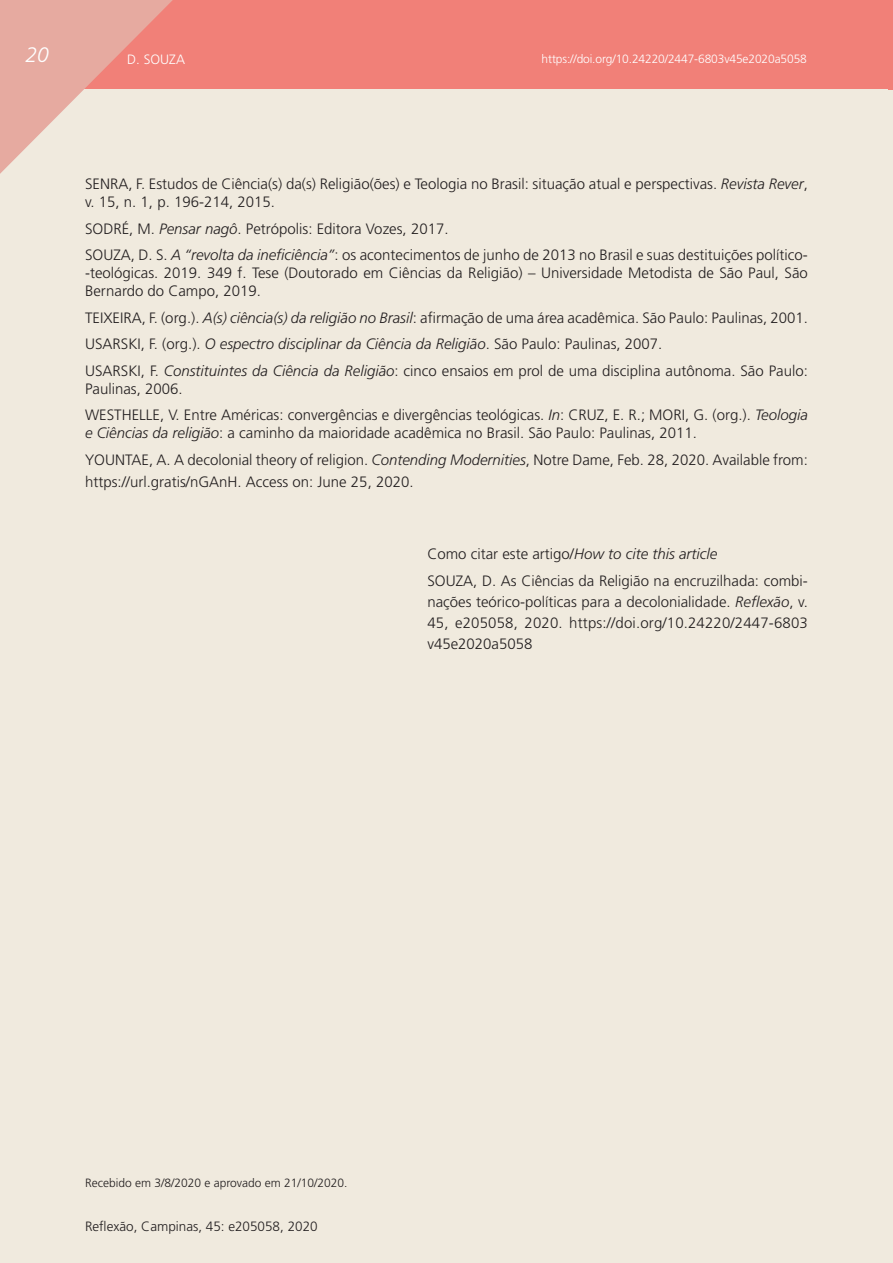
<style>
.page{position:relative;width:893px;height:1263px;background:#fff}
.page>*{position:absolute;margin:0;border:0;box-sizing:border-box;transform-origin:0 0}
.t1{font:italic 300 21px "Frutiger";color:#fff}
.P3{font:300 15px/18px "Frutiger";color:#231f20}
.Como_citar{font:300 15px/21px "Frutiger";letter-spacing:.01em;color:#231f20;text-align:justify}
.t2{font:300 13.5px "Frutiger";color:#231f20}
.t3{font:300 13.5px "Frutiger";color:#fff}
.t4{font:300 12px "Frutiger";letter-spacing:-.01em;color:#fff}
.recebido{font:300 12px "Frutiger";color:#231f20}
.s1{font-style:italic}
</style>
<div class="page">
<div style="left:0;top:0;width:893px;height:89px;background:#f18078"></div>
<svg style="left:0;top:0;width:176px;height:174px;background:#ebbcb1"></svg>
<div style="left:887px;top:0;width:6px;height:90px;background:#f18078"></div>
<h1 class="t1" style="left:26px;top:43px;width:25px">20</h1>
<p class="t3" style="left:127px;top:51px;width:59px">D. SOUZA</p>
<p class="t4" style="left:542px;top:52px;width:267px">https://doi.org/10.24220/2447-6803v45e2020a5058</p>
<p class="P3" style="left:85px;top:175px;width:724px">SENRA, F. Estudos de Ciência(s) da(s) Religião(ões) e Teologia no Brasil: situação atual e perspectivas. <span class="s1">Revista Rever</span>, v. 15, n. 1, p. 196-214, 2015.</p>
<p class="P3" style="left:85px;top:220px;width:365px">SODRÉ, M. <span class="s1">Pensar nagô</span>. Petrópolis: Editora Vozes, 2017.</p>
<p class="P3" style="left:85px;top:246px;width:724px;text-align:justify">SOUZA, D. S. <span class="s1">A “revolta da ineficiência”</span>: os acontecimentos de junho de 2013 no Brasil e suas destituições político--teológicas. 2019. 349 f. Tese (Doutorado em Ciências da Religião) – Universidade Metodista de São Paul, São Bernardo do Campo, 2019.</p>
<p class="P3" style="left:85px;top:309px;width:724px">TEIXEIRA, F. (org.). <span class="s1">A(s) ciência(s) da religião no Brasil</span>: afirmação de uma área acadêmica. São Paulo: Paulinas, 2001.</p>
<p class="P3" style="left:85px;top:335px;width:579px">USARSKI, F. (org.). <span class="s1">O espectro disciplinar da Ciência da Religião</span>. São Paulo: Paulinas, 2007.</p>
<p class="P3" style="left:85px;top:362px;width:724px">USARSKI, F. <span class="s1">Constituintes da Ciência da Religião</span>: cinco ensaios em prol de uma disciplina autônoma. São Paulo:<br>Paulinas, 2006.</p>
<p class="P3" style="left:85px;top:406px;width:724px">WESTHELLE, V. Entre Américas: convergências e divergências teológicas. <span class="s1">In</span>: CRUZ, E. R.; MORI, G. (org.). <span class="s1">Teologia e Ciências da religião</span>: a caminho da maioridade acadêmica no Brasil. São Paulo: Paulinas, 2011.</p>
<p class="P3" style="left:85px;top:449px;width:724px;line-height:22.5px">YOUNTAE, A. A decolonial theory of religion. <span class="s1">Contending Modernities</span>, Notre Dame, Feb. 28, 2020. Available from: https://url.gratis/nGAnH. Access on: June 25, 2020.</p>
<p class="Como_citar" style="left:427px;top:544px;width:291px">Como citar este artigo/<span class="s1">How to cite this article</span></p>
<p class="Como_citar" style="left:427px;top:571px;width:382px">SOUZA, D. As Ciências da Religião na encruzilhada: combi&shy;nações teórico-políticas para a decolonialidade. <span class="s1">Reflexão</span>, v.<br>45, e205058, 2020. https://doi.org/10.24220/2447-6803 v45e2020a5058</p>
<p class="recebido" style="left:85px;top:1176px;width:264px">Recebido em 3/8/2020 e aprovado em 21/10/2020.</p>
<p class="t2" style="left:85px;top:1218px;width:234px">Reflexão, Campinas, 45: e205058, 2020</p>
</div>
